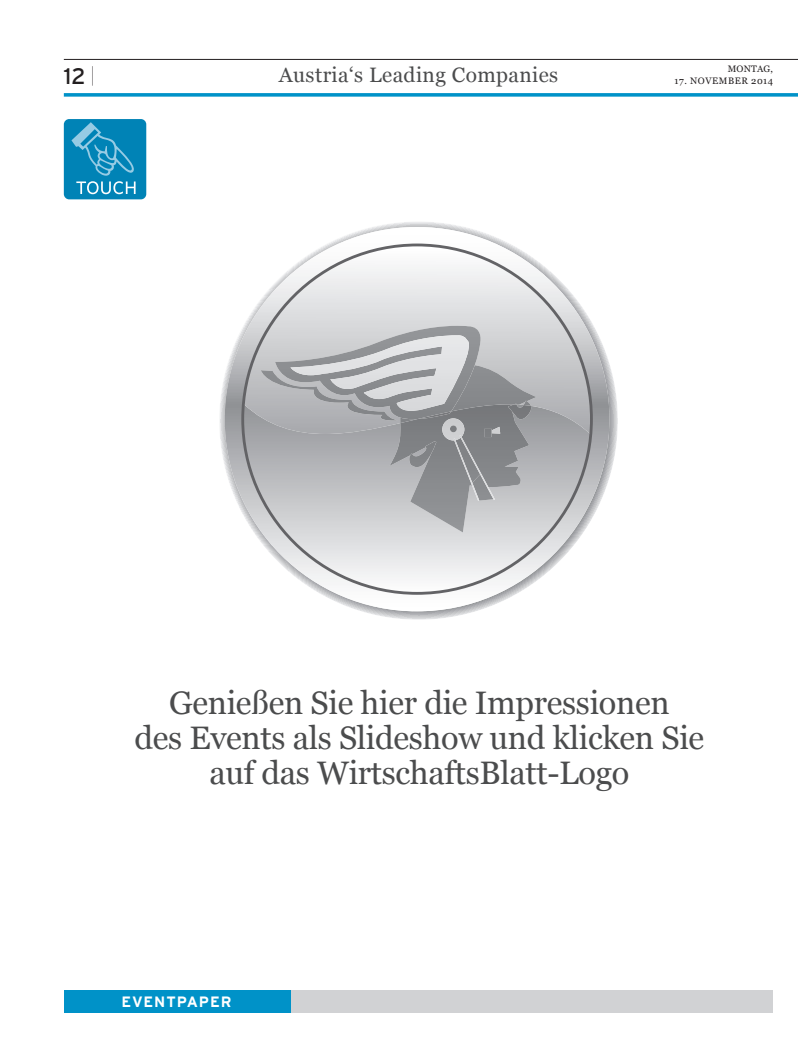
<style>
.page{position:relative;width:798px;height:1063px;background:#fff}
.page>*{position:absolute;margin:0;border:0;box-sizing:border-box;transform-origin:0 0}
.t1{font:32.5px/35px "Georgia";letter-spacing:-.01em;color:#4b4c4d;text-align:center}
.t2{font:22.5px "Interstate";color:#231f20}
.t3{font:20.88px "Georgia";letter-spacing:.02em;color:#4b4c4d}
.t4{font:700 15px "Interstate";letter-spacing:.06em;color:#fff}
.t5{font:9.38px "Georgia";letter-spacing:.055em;color:#231f20}
.s1{font-weight:300;font-size:19.75px}
</style>
<div class="page">
<hr style="left:64px;top:59px;width:733px;height:1px;background:#231f20">
<svg style="left:64px;top:93px;width:733px;height:4px;background:#1d9ece"></svg>
<div style="left:64px;top:119px;width:82px;height:80px;background:#0083b6;border-radius:5px"></div>
<svg style="left:71px;top:122px;width:64px;height:72px"></svg>
<div style="left:238px;top:991px;width:534px;height:22px;background:#d1d2d4"></div>
<div style="left:64px;top:991px;width:227px;height:22px;background:#0092c8"></div>
<svg style="left:220px;top:222px;width:397px;height:398px"></svg>
<svg style="left:225px;top:227px;width:384px;height:384px"></svg>
<svg style="left:241px;top:244px;width:351px;height:351px"></svg>
<svg style="left:261px;top:326px;width:275px;height:206px;background:#b1b2b5"></svg>
<p class="t5" style="left:727px;top:63px;width:47px">montag,</p>
<p class="t3" style="left:278px;top:63px;width:281px">Austria‘s Leading Companies</p>
<p class="t2" style="left:64px;top:64px;width:31px">12 <span class="s1">|</span></p>
<p class="t5" style="left:674px;top:76px;width:100px">17. november 2014</p>
<p class="t1" style="left:134px;top:685px;width:571px">Genießen Sie hier die Impressionen<br>des Events als Slideshow und klicken Sie auf das WirtschaftsBlatt-Logo</p>
<p class="t4" style="left:121px;top:993px;width:111px">EVENTPAPER</p>
</div>
